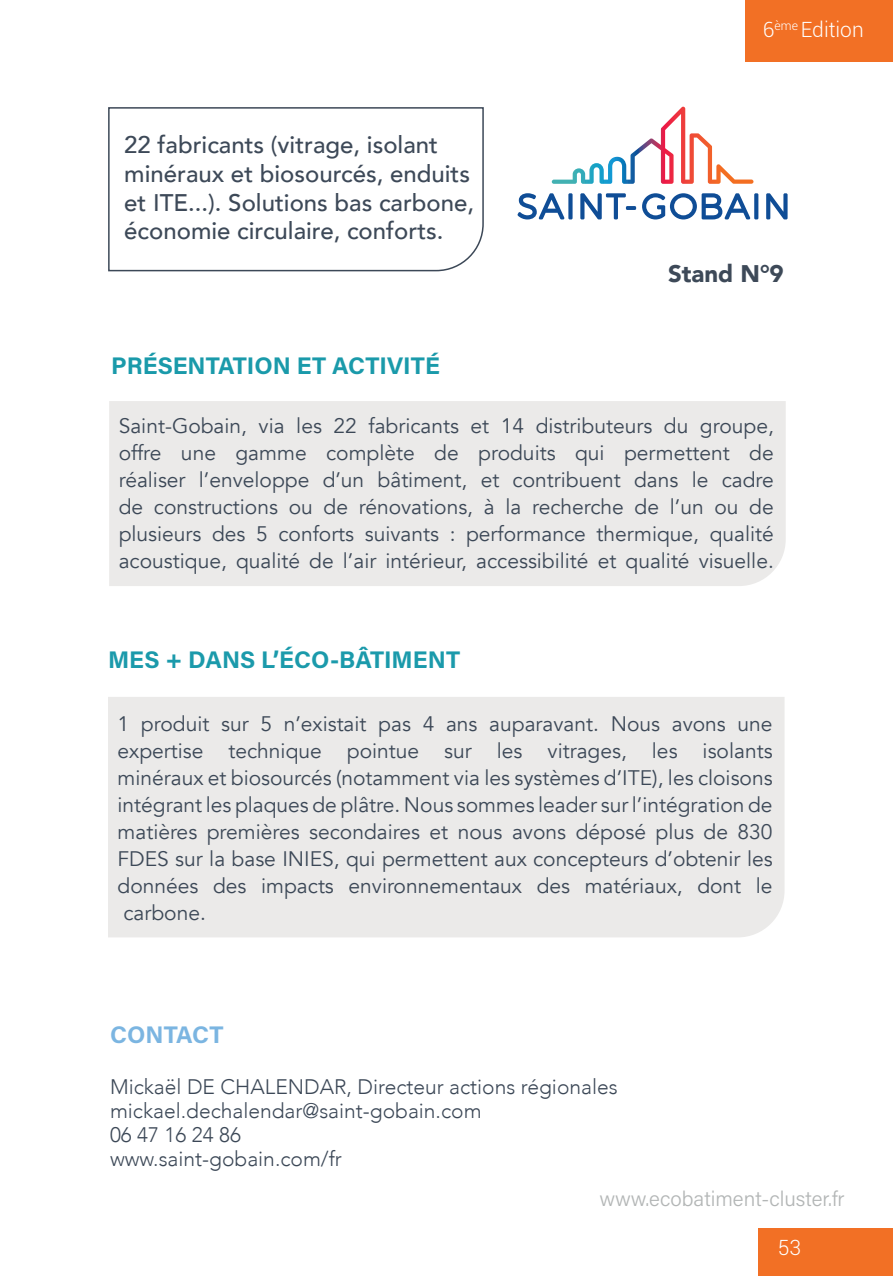
<style>
.page{position:relative;width:893px;height:1276px;background:#fff}
.page>*{position:absolute;margin:0;border:0;box-sizing:border-box;transform-origin:0 0}
.t1{font:500 24px/28.8px "Avenir";color:#3d4958}
.t2{font:24px "Acumin Variable Concept";letter-spacing:.045em;color:#1a9aaa}
.t3{font:24px "Acumin Variable Concept";letter-spacing:.035em;color:#1b9aab}
.t4{font:900 24px "Avenir";color:#3d4958}
.t5{font:24px "Acumin Variable Concept";letter-spacing:.03em;color:#7bb5e1}
.t6{font:21px/27px "Avenir";color:#3c4857;text-align:justify}
.t7{font:300 21px/24px "Avenir";color:#3c4857}
.t8{font:21px "Acumin Variable Concept";letter-spacing:.01em;color:#b3b6b6}
.t9{font:300 21px "Roboto";color:#fff}
</style>
<div class="page">
<svg style="left:518px;top:193px;width:46px;height:26px"></svg>
<div style="left:568px;top:193px;width:5px;height:26px;background:#0f4d96"></div>
<svg style="left:580px;top:193px;width:46px;height:26px"></svg>
<hr style="left:626px;top:206px;width:10px;height:4px;background:#0f4d96">
<svg style="left:642px;top:193px;width:108px;height:26px"></svg>
<svg style="left:754px;top:193px;width:4px;height:26px"></svg>
<svg style="left:766px;top:193px;width:22px;height:26px"></svg>
<svg style="left:552px;top:107px;width:201px;height:77px"></svg>
<svg style="left:108px;top:107px;width:376px;height:165px"></svg>
<div style="left:109px;top:401px;width:677px;height:185px;background:#ebeae9"></div>
<div style="left:108px;top:697px;width:676px;height:240px;background:#ebeae9"></div>
<div style="left:745px;top:0;width:148px;height:61px;background:#f27025"></div>
<div style="left:759px;top:1228px;width:134px;height:48px;background:#f27025"></div>
<p class="t1" style="left:124px;top:129px;width:351px">22 fabricants (vitrage, isolant minéraux et biosourcés, enduits et ITE...). Solutions bas carbone, économie circulaire, conforts.</p>
<p class="t2" style="left:111px;top:349px;width:329px">PRÉSENTATION ET ACTIVITÉ</p>
<p class="t9" style="left:763px;top:15px;width:102px">6<sup>ème</sup> Edition</p>
<p class="t4" style="left:668px;top:253px;width:117px">Stand N°9</p>
<p class="t6" style="left:119px;top:412px;width:657px">Saint-Gobain, via les 22 fabricants et 14 distributeurs du groupe, offre une gamme complète de produits qui permettent de réaliser l’enveloppe d’un bâtiment, et contribuent dans le cadre de constructions ou de rénovations, à la recherche de l’un ou de plusieurs des 5 conforts suivants : performance thermique, qualité acoustique, qualité de l’air intérieur, accessibilité et qualité visuelle.</p>
<p class="t3" style="left:108px;top:643px;width:352px">MES + DANS L’ÉCO-BÂTIMENT</p>
<p class="t6" style="left:118px;top:711px;width:657px">1 produit sur 5 n’existait pas 4 ans auparavant. Nous avons une expertise technique pointue sur les vitrages, les isolants minéraux et biosourcés (notamment via les systèmes d’ITE), les cloisons intégrant les plaques de plâtre. Nous sommes leader sur l’intégration de matières premières secondaires et nous avons déposé plus de 830<br>FDES sur la base INIES, qui permettent aux concepteurs d’obtenir les données des impacts environnementaux des matériaux, dont le carbone.</p>
<p class="t5" style="left:110px;top:1018px;width:114px">CONTACT</p>
<p class="t7" style="left:110px;top:1075px;width:509px">Mickaël DE CHALENDAR, Directeur actions régionales mickael.dechalendar@saint-gobain.com<br>06 47 16 24 86<br>www.saint-gobain.com/fr</p>
<p class="t8" style="left:599px;top:1183px;width:246px">www.ecobatiment-cluster.fr</p>
<p class="t9" style="left:778px;top:1233px;width:25px">53</p>
</div>
